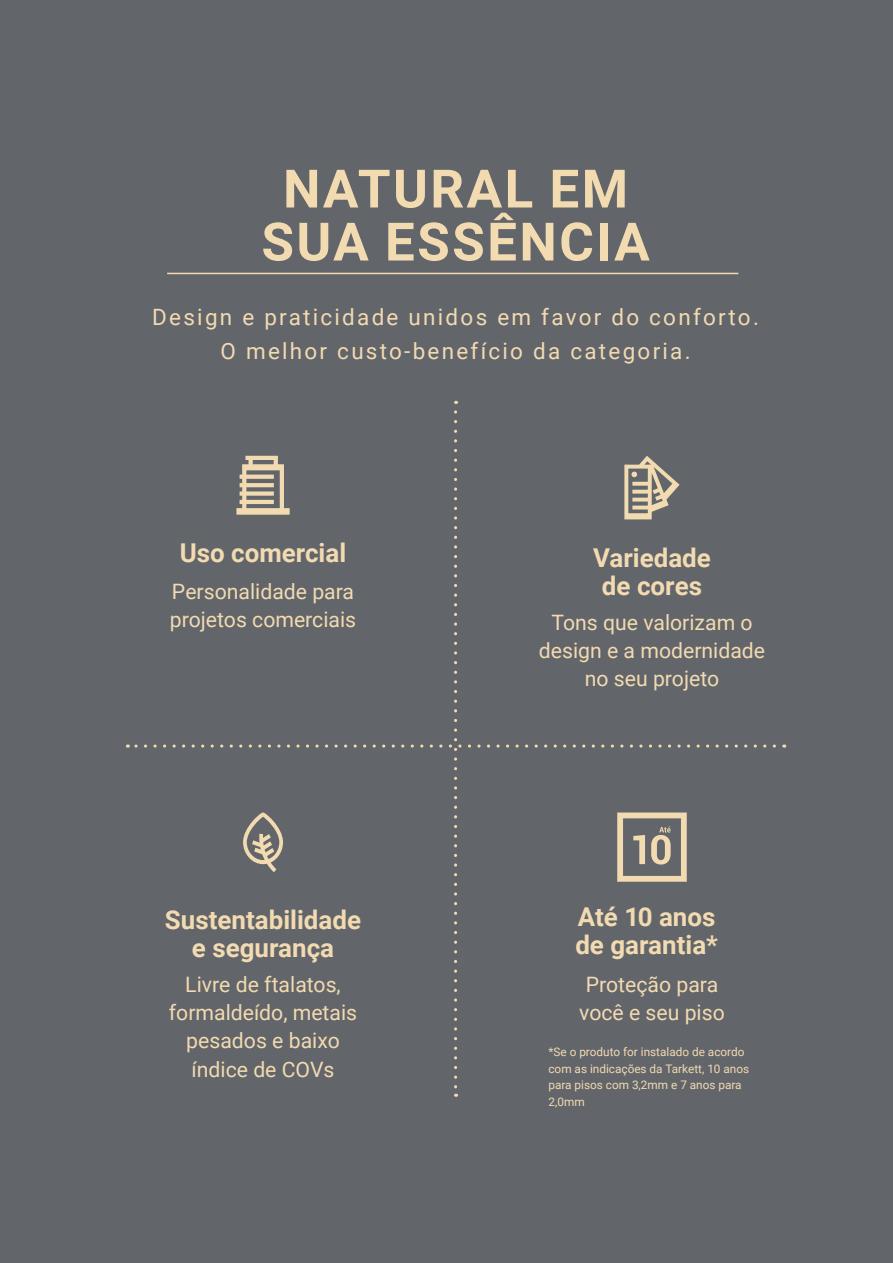
<style>
.page{position:relative;width:893px;height:1263px;background:#62656a}
.page>*{position:absolute;margin:0;border:0;box-sizing:border-box;transform-origin:0 0}
.t1{font:700 52.95px/52.9px "Roboto";letter-spacing:.045em;color:#f2dab1;text-align:center}
.t2{font:700 25.95px/28.3px "Roboto";color:#f2dab1;text-align:center}
.t3{font:22.5px/34.2px "Roboto";letter-spacing:.1em;color:#f2dab1;text-align:center}
.t4{font:21.15px/28.3px "Roboto";color:#f2dab1;text-align:center}
.t5{font:11.85px/16.5px "Roboto";color:#f2dab1}
</style>
<div class="page">
<hr style="left:167px;top:273px;width:571px;height:1px;background:#f2dab1">
<svg style="left:127px;top:412px;width:647px;height:685px"></svg>
<h1 class="t1" style="left:261px;top:160px;width:390px">NATURAL EM<br>SUA ESSÊNCIA</h1>
<p class="t3" style="left:152px;top:299px;width:608px">Design e praticidade unidos em favor do conforto.<br>O melhor custo-benefício da categoria.</p>
<p class="t2" style="left:180px;top:537px;width:168px">Uso comercial</p>
<p class="t4" style="left:170px;top:576px;width:188px;text-align:left">Personalidade para projetos comerciais</p>
<p class="t2" style="left:165px;top:904px;width:198px">Sustentabilidade e segurança</p>
<p class="t4" style="left:169px;top:969px;width:190px">Livre de ftalatos, formaldeído, metais pesados e baixo índice de COVs</p>
<p class="t2" style="left:593px;top:542px;width:119px">Variedade de cores</p>
<p class="t4" style="left:539px;top:607px;width:228px">Tons que valorizam o design e a modernidade no seu projeto</p>
<p class="t2" style="left:575px;top:901px;width:144px;text-align:left">Até 10 anos de garantia*</p>
<p class="t4" style="left:579px;top:969px;width:147px">Proteção para você e seu piso</p>
<p class="t5" style="left:548px;top:1043px;width:202px">*Se o produto for instalado de acordo com as indicações da Tarkett, 10 anos para pisos com 3,2mm e 7 anos para<br>2,0mm</p>
</div>
